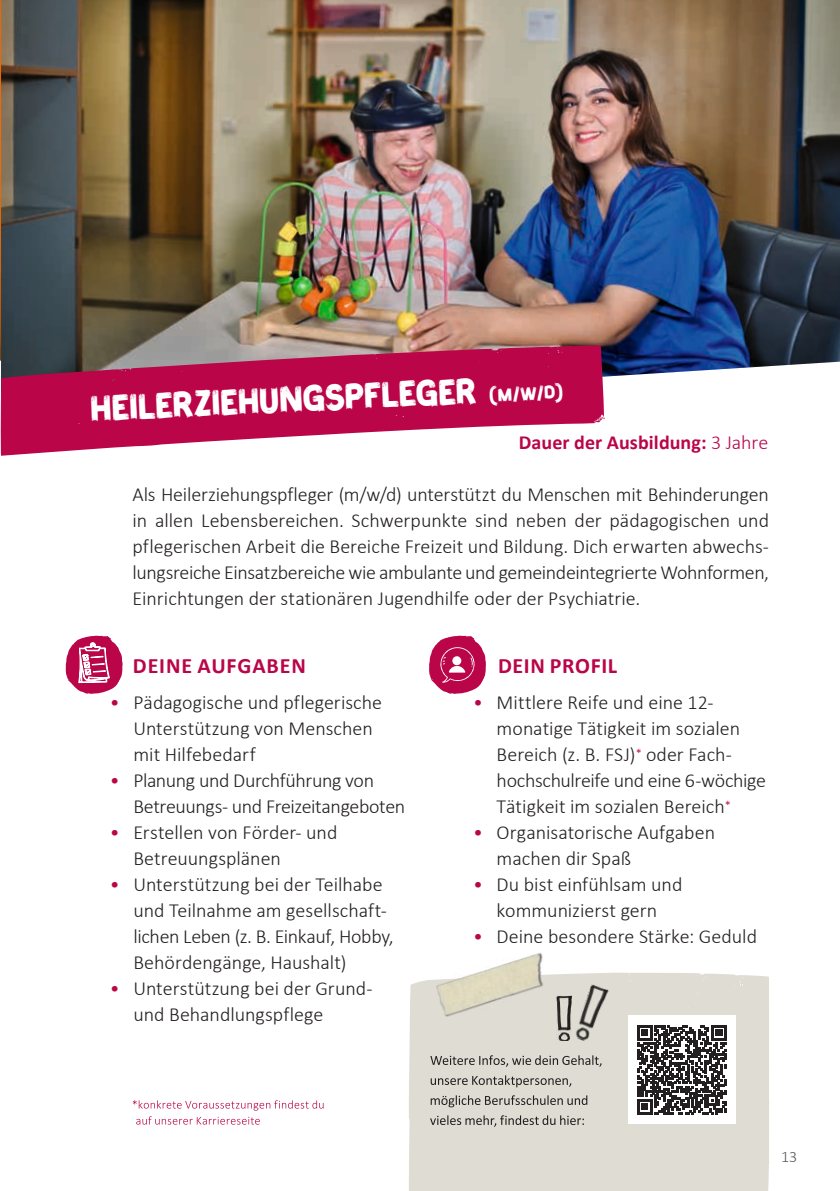
<style>
.page{position:relative;width:840px;height:1191px;background:#fff}
.page>*{position:absolute;margin:0;border:0;box-sizing:border-box;transform-origin:0 0}
.t1{font:32px "Painless";color:#fff}
.t2{font:700 22px "Calibri";letter-spacing:.03em;color:#ba0549}
.t3{font:300 20px/26px "Calibri";color:#231f20}
.t4{font:300 20px/26px "Calibri";letter-spacing:-.02em;color:#231f20}
.t5{font:700 20px "Calibri";letter-spacing:.005em;color:#ba0549}
.t6{font:300 16px "Calibri";color:#57585a}
.s1{font-size:16px}
.s2{font-weight:300}
.s3{color:#ba0549}
</style>
<div class="page">
<img style="left:0;top:0;width:1px;height:345px">
<img style="left:1px;top:0;width:838px;height:377px">
<svg style="left:0;top:345px;width:604px;height:111px;fill:#ba0549"></svg>
<svg style="left:409px;top:972px;width:359px;height:60px;background:#e1ded5"></svg>
<div style="left:409px;top:1032px;width:359px;height:42px;background:#dfdcd3"></div>
<div style="left:409px;top:1074px;width:359px;height:117px;background:#dfdcd3"></div>
<img style="left:430px;top:953px;width:123px;height:70px">
<img style="left:571px;top:984px;width:38px;height:59px">
<img style="left:555px;top:995px;width:16px;height:46px">
<svg style="left:429px;top:635px;width:57px;height:59px"></svg>
<svg style="left:66px;top:635px;width:57px;height:59px"></svg>
<div style="left:627px;top:1015px;width:107px;height:109px;background:#fff"></div>
<svg style="left:637px;top:1025px;width:89px;height:89px"></svg>
<svg style="left:136px;top:1116px;width:124px;height:8px"></svg>
<svg style="left:133px;top:1100px;width:190px;height:10px"></svg>
<svg style="left:430px;top:1115px;width:153px;height:11px;background:#b4b1aa"></svg>
<svg style="left:430px;top:1095px;width:157px;height:12px;background:#b5b2ab"></svg>
<svg style="left:430px;top:1075px;width:141px;height:12px;background:#b7b3ac"></svg>
<svg style="left:430px;top:1055px;width:171px;height:11px;background:#b3b0a9"></svg>
<h1 class="t1" style="left:90px;top:388px;width:473px;rotate:-3deg">Heilerziehungspfleger <span class="s1">(m/w/d)</span></h1>
<p class="t5" style="left:518px;top:430px;width:251px">Dauer der Ausbildung: <span class="s2">3 Jahre</span></p>
<p class="t3" style="left:132px;top:480px;width:637px;text-align:justify">Als Heilerziehungspfleger (m/w/d) unterstützt du Menschen mit Behinderungen in allen Lebensbereichen. Schwerpunkte sind neben der pädagogischen und pflegerischen Arbeit die Bereiche Freizeit und Bildung. Dich erwarten abwechs&shy;lungsreiche Einsatzbereiche wie ambulante und gemeindeintegrierte Wohnformen, Einrichtungen der stationären Jugendhilfe oder der Psychiatrie.</p>
<p class="t2" style="left:133px;top:651px;width:174px">DEINE AUFGABEN</p>
<p class="t2" style="left:498px;top:651px;width:121px">DEIN PROFIL</p>
<p class="t3" style="left:133px;top:688px;width:250px;text-indent:-24px"><span class="s3">•</span> Pädagogische und pflegerische<br>Unterstützung von Menschen mit Hilfebedarf</p>
<p class="t4" style="left:133px;top:766px;width:273px;text-indent:-24px"><span class="s3">•</span> Planung und Durchführung von<br>Betreuungs- und Freizeitangeboten</p>
<p class="t3" style="left:133px;top:818px;width:205px;text-indent:-24px"><span class="s3">•</span> Erstellen von Förder- und<br>Betreuungsplänen</p>
<p class="t3" style="left:133px;top:870px;width:262px;text-indent:-24px"><span class="s3">•</span> Unterstützung bei der Teilhabe und Teilnahme am gesellschaft&shy;lichen Leben (z. B. Einkauf, Hobby,<br>Behördengänge, Haushalt)</p>
<p class="t3" style="left:133px;top:974px;width:240px;text-indent:-24px"><span class="s3">•</span> Unterstützung bei der Grund&shy;und Behandlungspflege</p>
<p class="t3" style="left:496px;top:688px;width:271px;text-indent:-24px"><span class="s3">•</span> Mittlere Reife und eine 12- monatige Tätigkeit im sozialen<br>Bereich (z. B. FSJ)<sup>*</sup> oder Fach&shy;hochschulreife und eine 6-wöchige<br>Tätigkeit im sozialen Bereich<sup>*</sup></p>
<p class="t3" style="left:496px;top:818px;width:220px;text-indent:-24px"><span class="s3">•</span> Organisatorische Aufgaben machen dir Spaß</p>
<p class="t3" style="left:473px;top:870px;width:211px;text-align:center"><span class="s3">•</span> Du bist einfühlsam und kommunizierst gern</p>
<p class="t3" style="left:473px;top:922px;width:285px"><span class="s3">•</span> Deine besondere Stärke: Geduld</p>
<p class="t6" style="left:780px;top:1146px;width:18px">13</p>
</div>
